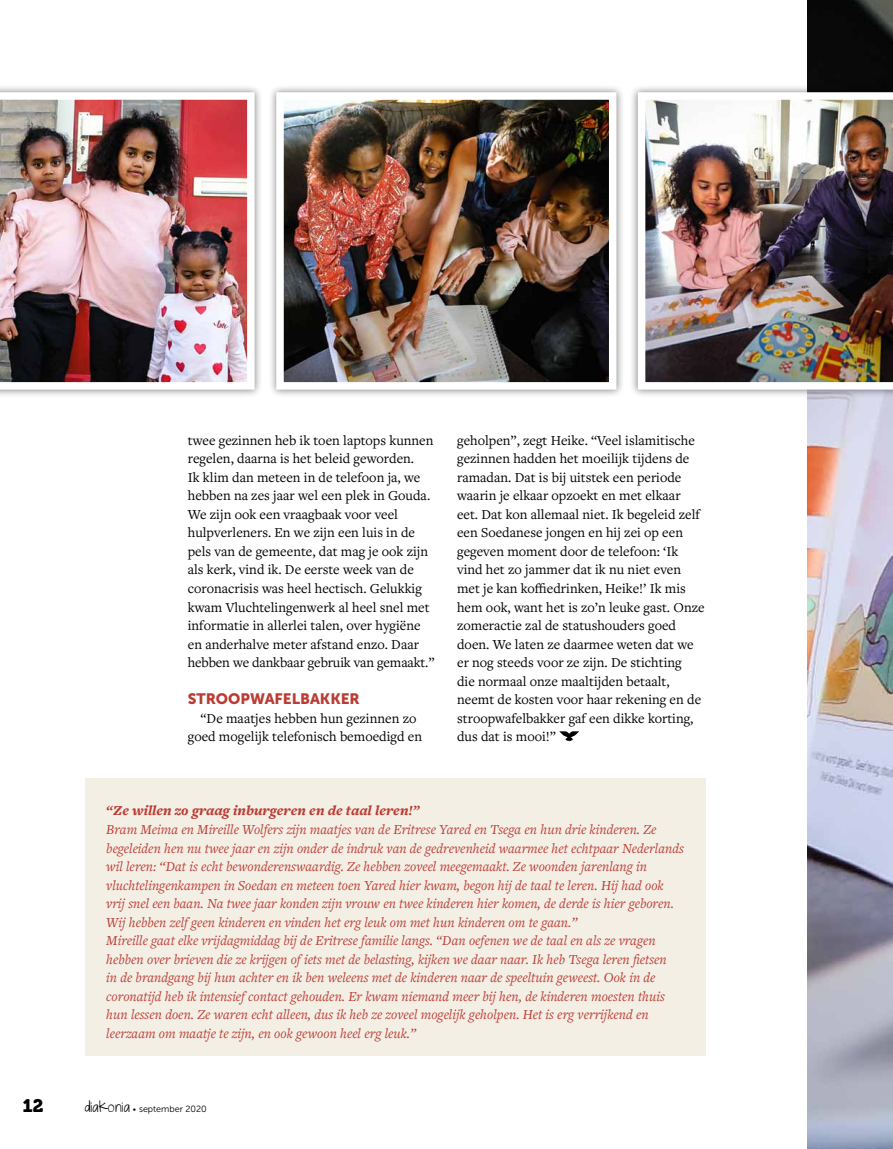
<style>
.page{position:relative;width:893px;height:1149px;background:#fff}
.page>*{position:absolute;margin:0;border:0;box-sizing:border-box;transform-origin:0 0}
.t1{font:18px "Museo 900";color:#000}
.t2{font:15px "Museo Sans 900";color:#bb3c34}
.t3{font:14.25px/18.5px "Freight Text Pro";color:#000}
.t4{font:italic 14.25px/18.5px "Freight Text Pro";color:#bb3c34}
.t5{font:italic 900 14.25px "Freight Text Pro";color:#bb3c34}
.t6{font:9px "Museo Sans 300";color:#000}
.s1{font-family:"Just The Way You Are";font-size:13.5px}
.s2{font-size:8.25px}
</style>
<div class="page">
<img style="left:808px;top:0;width:85px;height:1148px">
<svg style="left:559px;top:731px;width:20px;height:10px"></svg>
<div style="left:85px;top:778px;width:620px;height:277px;background:#f3efe5"></div>
<div style="left:0;top:84px;width:263px;height:314px;background:#000;opacity:.5"></div>
<img style="left:0;top:92px;width:255px;height:297px">
<div style="left:630px;top:84px;width:263px;height:314px;background:#000;opacity:.5"></div>
<img style="left:638px;top:92px;width:255px;height:297px">
<div style="left:268px;top:84px;width:356px;height:314px;background:#000;opacity:.5"></div>
<img style="left:285px;top:101px;width:322px;height:279px">
<div style="left:276px;top:92px;width:340px;height:297px;border:8px solid #fff"></div>
<p class="t3" style="left:188px;top:430px;width:248px">twee gezinnen heb ik toen laptops kunnen regelen, daarna is het beleid geworden.<br>Ik klim dan meteen in de telefoon ja, we hebben na zes jaar wel een plek in Gouda.<br>We zijn ook een vraagbaak voor veel hulpverleners. En we zijn een luis in de pels van de gemeente, dat mag je ook zijn als kerk, vind ik. De eerste week van de coronacrisis was heel hectisch. Gelukkig kwam Vluchtelingenwerk al heel snel met informatie in allerlei talen, over hygiëne en anderhalve meter afstand enzo. Daar hebben we dankbaar gebruik van gemaakt.”</p>
<p class="t2" style="left:188px;top:690px;width:173px">STROOPWAFELBAKKER</p>
<p class="t3" style="left:188px;top:708px;width:236px;text-align:center">“De maatjes hebben hun gezinnen zo goed mogelijk telefonisch bemoedigd en</p>
<p class="t3" style="left:457px;top:430px;width:249px">geholpen”, zegt Heike. “Veel islamitische gezinnen hadden het moeilijk tijdens de ramadan. Dat is bij uitstek een periode waarin je elkaar opzoekt en met elkaar eet. Dat kon allemaal niet. Ik begeleid zelf een Soedanese jongen en hij zei op een gegeven moment door de telefoon: ‘Ik vind het zo jammer dat ik nu niet even met je kan koffiedrinken, Heike!’ Ik mis hem ook, want het is zo’n leuke gast. Onze zomeractie zal de statushouders goed doen. We laten ze daarmee weten dat we er nog steeds voor ze zijn. De stichting<br>die normaal onze maaltijden betaalt, neemt de kosten voor haar rekening en de stroopwafelbakker gaf een dikke korting, dus dat is mooi!”</p>
<p class="t5" style="left:106px;top:801px;width:315px">“Ze willen zo graag inburgeren en de taal leren!”</p>
<p class="t4" style="left:106px;top:819px;width:579px">Bram Meima en Mireille Wolfers zijn maatjes van de Eritrese Yared en Tsega en hun drie kinderen. Ze begeleiden hen nu twee jaar en zijn onder de indruk van de gedrevenheid waarmee het echtpaar Nederlands wil leren: “Dat is echt bewonderenswaardig. Ze hebben zoveel meegemaakt. Ze woonden jarenlang in vluchtelingenkampen in Soedan en meteen toen Yared hier kwam, begon hij de taal te leren. Hij had ook vrij snel een baan. Na twee jaar konden zijn vrouw en twee kinderen hier komen, de derde is hier geboren.<br>Wij hebben zelf geen kinderen en vinden het erg leuk om met hun kinderen om te gaan.”<br>Mireille gaat elke vrijdagmiddag bij de Eritrese familie langs. “Dan oefenen we de taal en als ze vragen hebben over brieven die ze krijgen of iets met de belasting, kijken we daar naar. Ik heb Tsega leren fietsen<br>in de brandgang bij hun achter en ik ben weleens met de kinderen naar de speeltuin geweest. Ook in de coronatijd heb ik intensief contact gehouden. Er kwam niemand meer bij hen, de kinderen moesten thuis hun lessen doen. Ze waren echt alleen, dus ik heb ze zoveel mogelijk geholpen. Het is erg verrijkend en leerzaam om maatje te zijn, en ook gewoon heel erg leuk.”</p>
<p class="t1" style="left:22px;top:1095px;width:23px">12</p>
<p class="t6" style="left:85px;top:1103px;width:123px"><span class="s1">diakonia</span> <span class="s2">•</span> september 2020</p>
</div>
